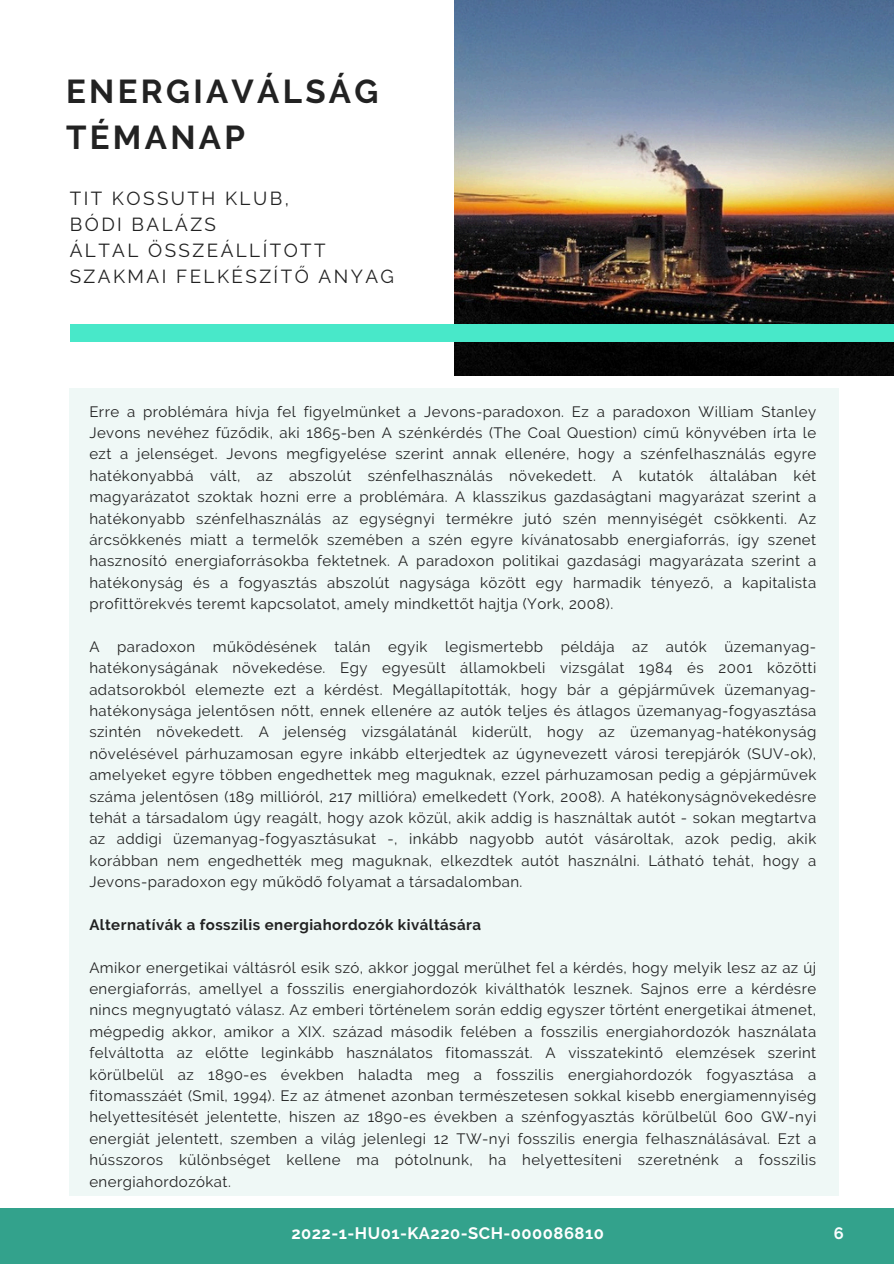
<style>
.page{position:relative;width:894px;height:1264px;background:#fff}
.page>*{position:absolute;margin:0;border:0;box-sizing:border-box;transform-origin:0 0}
.t1{font:700 33px/46.2px "Raleway";letter-spacing:.1em;color:#222}
.t2{font:18.75px/25.8px "Raleway";letter-spacing:.13em;color:#222}
.t3{font:700 16.5px "Raleway";letter-spacing:.03em;color:#fff}
.t4{font:700 16.5px "Raleway";color:#fbfeff}
.t5{font:15px/21.3px "Raleway";letter-spacing:.03em;color:#222;text-align:justify}
.t6{font:700 15px "Raleway";letter-spacing:.03em;color:#222}
</style>
<div class="page">
<img style="left:454px;top:0;width:439px;height:376px">
<div style="left:70px;top:324px;width:823px;height:17px;background:#48e8c9"></div>
<div style="left:0;top:1208px;width:893px;height:55px;background:#33a28c"></div>
<div style="left:70px;top:388px;width:768px;height:807px;background:#eff8f6"></div>
<h1 class="t1" style="left:66px;top:68px;width:313px">ENERGIAVÁLSÁG<br>TÉMANAP</h1>
<p class="t2" style="left:70px;top:185px;width:326px">TIT KOSSUTH KLUB,<br>BÓDI BALÁZS<br>ÁLTAL ÖSSZEÁLLÍTOTT<br>SZAKMAI FELKÉSZÍTŐ ANYAG</p>
<p class="t5" style="left:89px;top:401px;width:728px">Erre a problémára hívja fel figyelmünket a Jevons-paradoxon. Ez a paradoxon William Stanley Jevons nevéhez fűződik, aki 1865-ben A szénkérdés (The Coal Question) című könyvében írta le ezt a jelenséget. Jevons megfigyelése szerint annak ellenére, hogy a szénfelhasználás egyre hatékonyabbá vált, az abszolút szénfelhasználás növekedett. A kutatók általában két magyarázatot szoktak hozni erre a problémára. A klasszikus gazdaságtani magyarázat szerint a hatékonyabb szénfelhasználás az egységnyi termékre jutó szén mennyiségét csökkenti. Az árcsökkenés miatt a termelők szemében a szén egyre kívánatosabb energiaforrás, így szenet hasznosító energiaforrásokba fektetnek. A paradoxon politikai gazdasági magyarázata szerint a hatékonyság és a fogyasztás abszolút nagysága között egy harmadik tényező, a kapitalista profittörekvés teremt kapcsolatot, amely mindkettőt hajtja (York, 2008).</p>
<h4 class="t5" style="left:89px;top:636px;width:728px">A paradoxon működésének talán egyik legismertebb példája az autók üzemanyag&shy;hatékonyságának növekedése. Egy egyesült államokbeli vizsgálat 1984 és 2001 közötti adatsorokból elemezte ezt a kérdést. Megállapították, hogy bár a gépjárművek üzemanyag&shy;hatékonysága jelentősen nőtt, ennek ellenére az autók teljes és átlagos üzemanyag-fogyasztása szintén növekedett. A jelenség vizsgálatánál kiderült, hogy az üzemanyag-hatékonyság növelésével párhuzamosan egyre inkább elterjedtek az úgynevezett városi terepjárók (SUV-ok), amelyeket egyre többen engedhettek meg maguknak, ezzel párhuzamosan pedig a gépjárművek száma jelentősen (189 millióról, 217 millióra) emelkedett (York, 2008). A hatékonyságnövekedésre tehát a társadalom úgy reagált, hogy azok közül, akik addig is használtak autót - sokan megtartva az addigi üzemanyag-fogyasztásukat -, inkább nagyobb autót vásároltak, azok pedig, akik korábban nem engedhették meg maguknak, elkezdtek autót használni. Látható tehát, hogy a Jevons-paradoxon egy működő folyamat a társadalomban.</h4>
<p class="t6" style="left:89px;top:915px;width:393px">Alternatívák a fosszilis energiahordozók kiváltására</p>
<p class="t5" style="left:89px;top:956px;width:728px">Amikor energetikai váltásról esik szó, akkor joggal merülhet fel a kérdés, hogy melyik lesz az az új energiaforrás, amellyel a fosszilis energiahordozók kiválthatók lesznek. Sajnos erre a kérdésre nincs megnyugtató válasz. Az emberi történelem során eddig egyszer történt energetikai átmenet, mégpedig akkor, amikor a XIX. század második felében a fosszilis energiahordozók használata felváltotta az előtte leginkább használatos fitomasszát. A visszatekintő elemzések szerint körülbelül az 1890-es években haladta meg a fosszilis energiahordozók fogyasztása a fitomasszáét (Smil, 1994). Ez az átmenet azonban természetesen sokkal kisebb energiamennyiség helyettesítését jelentette, hiszen az 1890-es években a szénfogyasztás körülbelül 600 GW-nyi energiát jelentett, szemben a világ jelenlegi 12 TW-nyi fosszilis energia felhasználásával. Ezt a hússzoros különbséget kellene ma pótolnunk, ha helyettesíteni szeretnénk a fosszilis energiahordozókat.</p>
<h2 class="t3" style="left:291px;top:1223px;width:314px">2022-1-HU01-KA220-SCH-000086810</h2>
<p class="t4" style="left:833px;top:1223px;width:12px">6</p>
</div>
